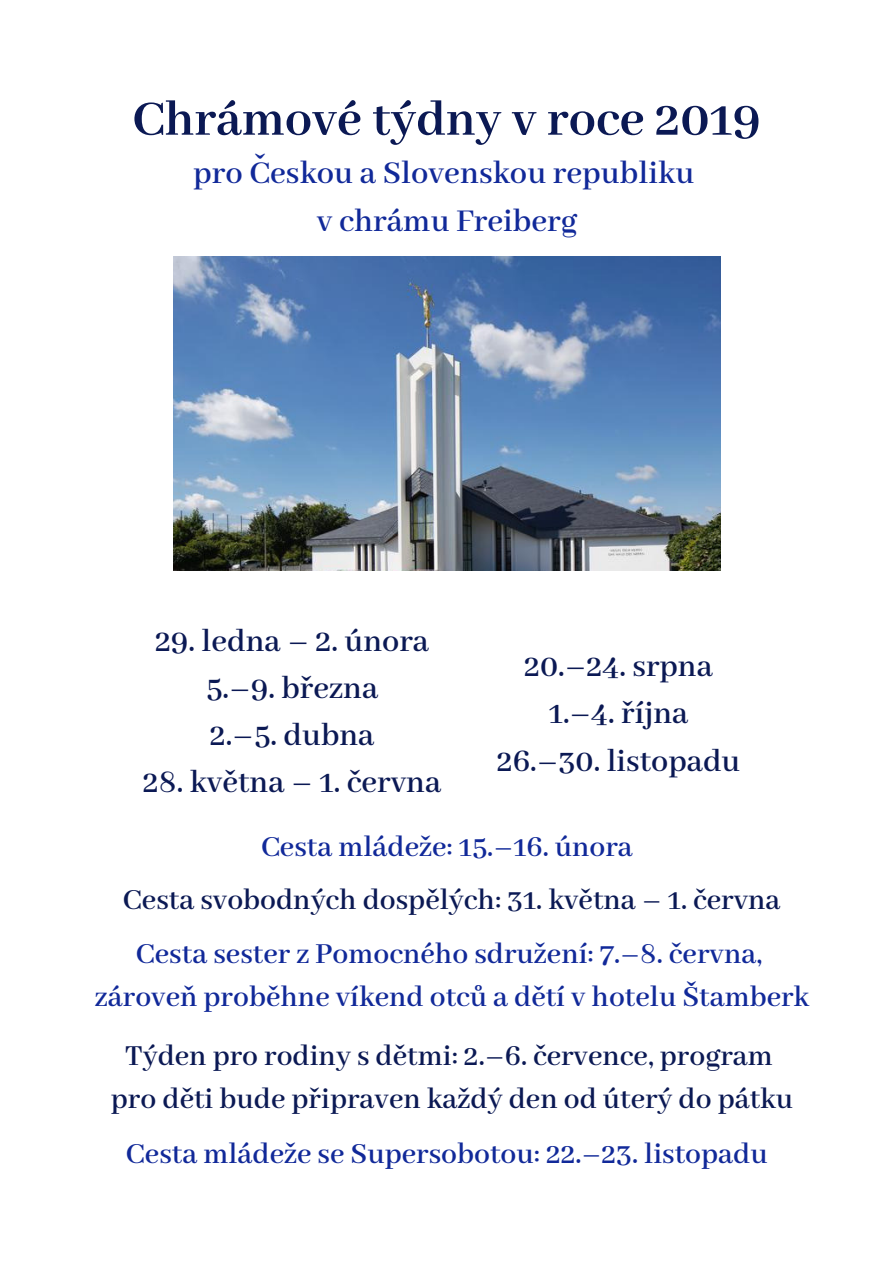
<style>
.page{position:relative;width:894px;height:1264px;background:#fff}
.page>*{position:absolute;margin:0;border:0;box-sizing:border-box;transform-origin:0 0}
.t1{font:700 54px "Abhaya Libre";color:#0b1954}
.t2{font:600 34.35px/48px "Abhaya Libre";color:#112999;text-align:center}
.t3{font:600 34.2px/47px "Abhaya Libre";color:#0b1954;text-align:center}
.t4{font:600 34.05px/47.2px "Abhaya Libre";color:#0b1954;text-align:center}
.t5{font:600 31.5px/43.5px "Abhaya Libre";color:#112999;text-align:center}
.t6{font:600 31.5px/43.5px "Abhaya Libre";color:#0b1954;text-align:center}
</style>
<div class="page">
<img style="left:174px;top:257px;width:546px;height:313px">
<h1 class="t1" style="left:132px;top:89px;width:629px">Chrámové týdny v roce 2019</h1>
<p class="t2" style="left:193px;top:150px;width:502px">pro Českou a Slovenskou republiku v chrámu Freiberg</p>
<p class="t3" style="left:155px;top:619px;width:275px">29. ledna – 2. února<br>5.–9. března<br>2.–5. dubna</p>
<p class="t3" style="left:143px;top:760px;width:300px">28. května – 1. června</p>
<p class="t4" style="left:496px;top:644px;width:245px">20.–24. srpna<br>1.–4. října<br>26.–30. listopadu</p>
<p class="t5" style="left:261px;top:826px;width:373px">Cesta mládeže: 15.–16. února</p>
<p class="t6" style="left:123px;top:879px;width:658px">Cesta svobodných dospělých: 31. května – 1. června</p>
<p class="t5" style="left:95px;top:933px;width:715px">Cesta sester z Pomocného sdružení: 7.–8. června, zároveň proběhne víkend otců a dětí v hotelu Štamberk</p>
<p class="t6" style="left:111px;top:1035px;width:683px">Týden pro rodiny s dětmi: 2.–6. července, program pro děti bude připraven každý den od úterý do pátku</p>
<p class="t5" style="left:126px;top:1133px;width:643px">Cesta mládeže se Supersobotou: 22.–23. listopadu</p>
</div>
